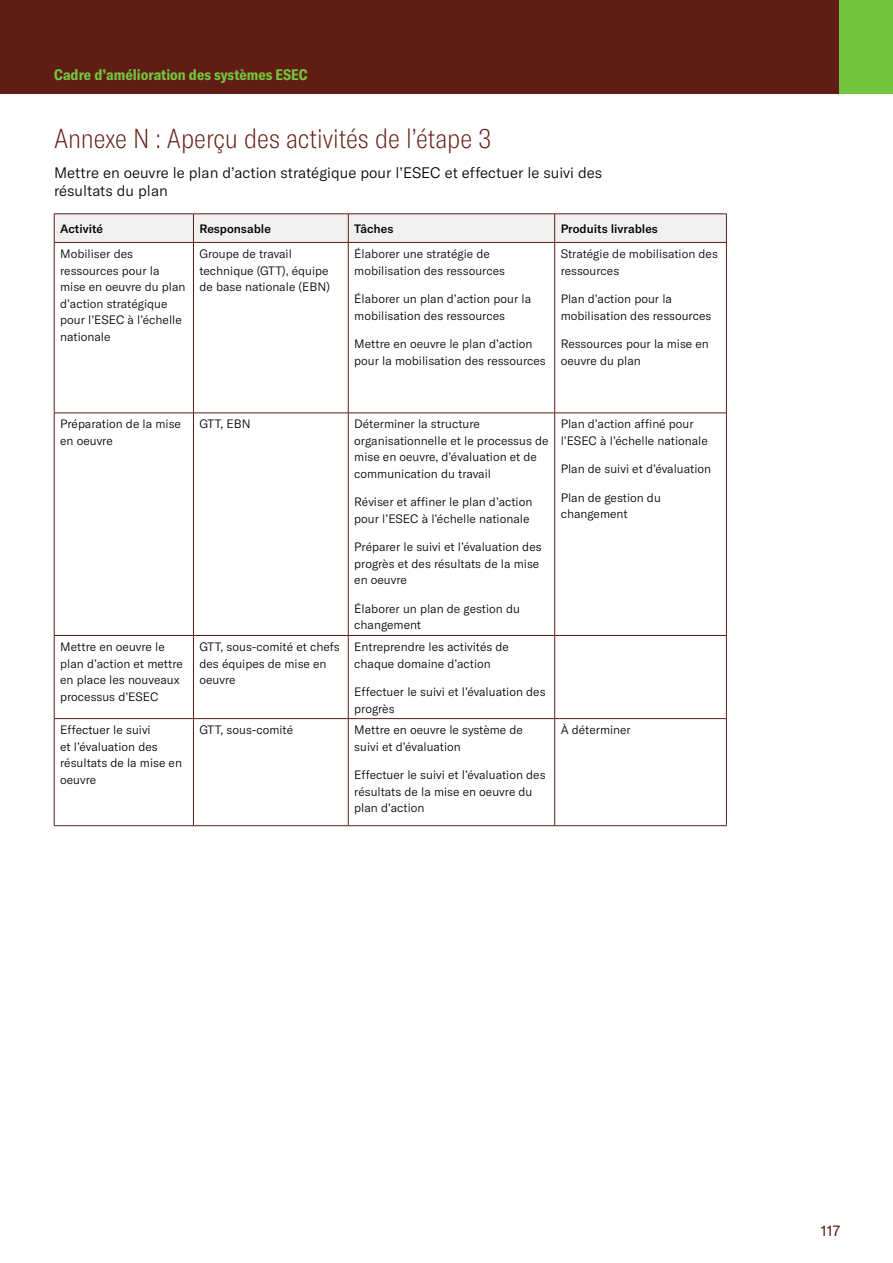
<style>
.page{position:relative;width:893px;height:1263px;background:#fff}
.page>*{position:absolute;margin:0;border:0;box-sizing:border-box;transform-origin:0 0}
.Annex_Title{font:100 condensed 27px "GT America";color:#5f1d14}
.Body{font:300 15px/18px "GT America";color:#000}
.t1{font:700 condensed 15px "GT America";color:#74c53e}
.t2{font:15px "GT America";color:#5f1d14}
.Body_Charts_Small{font:300 12px/16.5px "GT America";color:#000}
.Body_Charts_Small-2{font:500 12px "GT America";color:#000}
</style>
<div class="page">
<div style="left:0;top:0;width:839px;height:94px;background:#5f1d14"></div>
<div style="left:839px;top:0;width:54px;height:94px;background:#74c53e"></div>
<svg style="left:54px;top:214px;width:673px;height:28px"></svg>
<hr style="left:54px;top:243px;width:1px;height:170px;background:#5f1d14">
<hr style="left:54px;top:413px;width:1px;height:222px;background:#5f1d14">
<hr style="left:54px;top:636px;width:1px;height:82px;background:#5f1d14">
<hr style="left:54px;top:719px;width:1px;height:106px;background:#5f1d14">
<hr style="left:54px;top:242px;width:139px;height:1px;background:#5f1d14">
<hr style="left:193px;top:242px;width:155px;height:1px;background:#5f1d14">
<hr style="left:348px;top:242px;width:207px;height:1px;background:#5f1d14">
<hr style="left:193px;top:243px;width:1px;height:170px;background:#5f1d14">
<hr style="left:348px;top:243px;width:1px;height:170px;background:#5f1d14">
<hr style="left:193px;top:413px;width:1px;height:222px;background:#5f1d14">
<hr style="left:348px;top:413px;width:1px;height:222px;background:#5f1d14">
<hr style="left:193px;top:636px;width:1px;height:82px;background:#5f1d14">
<hr style="left:348px;top:636px;width:1px;height:82px;background:#5f1d14">
<hr style="left:193px;top:719px;width:1px;height:106px;background:#5f1d14">
<hr style="left:348px;top:719px;width:1px;height:106px;background:#5f1d14">
<hr style="left:54px;top:413px;width:139px;height:1px;background:#5f1d14">
<hr style="left:193px;top:413px;width:155px;height:1px;background:#5f1d14">
<hr style="left:348px;top:413px;width:207px;height:1px;background:#5f1d14">
<hr style="left:54px;top:635px;width:139px;height:1px;background:#5f1d14">
<hr style="left:193px;top:635px;width:155px;height:1px;background:#5f1d14">
<hr style="left:348px;top:635px;width:207px;height:1px;background:#5f1d14">
<hr style="left:54px;top:718px;width:139px;height:1px;background:#5f1d14">
<hr style="left:193px;top:718px;width:155px;height:1px;background:#5f1d14">
<hr style="left:348px;top:718px;width:207px;height:1px;background:#5f1d14">
<hr style="left:54px;top:825px;width:139px;height:1px;background:#5f1d14">
<hr style="left:193px;top:825px;width:155px;height:1px;background:#5f1d14">
<hr style="left:348px;top:825px;width:207px;height:1px;background:#5f1d14">
<hr style="left:554px;top:243px;width:1px;height:170px;background:#5f1d14">
<hr style="left:554px;top:413px;width:1px;height:222px;background:#5f1d14">
<hr style="left:554px;top:636px;width:1px;height:82px;background:#5f1d14">
<hr style="left:554px;top:719px;width:1px;height:106px;background:#5f1d14">
<hr style="left:555px;top:242px;width:172px;height:1px;background:#5f1d14">
<hr style="left:726px;top:243px;width:1px;height:170px;background:#5f1d14">
<hr style="left:726px;top:413px;width:1px;height:222px;background:#5f1d14">
<hr style="left:726px;top:636px;width:1px;height:82px;background:#5f1d14">
<hr style="left:726px;top:719px;width:1px;height:106px;background:#5f1d14">
<hr style="left:555px;top:413px;width:172px;height:1px;background:#5f1d14">
<hr style="left:555px;top:635px;width:172px;height:1px;background:#5f1d14">
<hr style="left:555px;top:718px;width:172px;height:1px;background:#5f1d14">
<hr style="left:555px;top:825px;width:172px;height:1px;background:#5f1d14">
<p class="t1" style="left:54px;top:65px;width:255px">Cadre d’amélioration des systèmes ESEC</p>
<p class="Annex_Title" style="left:54px;top:123px;width:439px">Annexe N : Aperçu des activités de l’étape 3</p>
<p class="Body" style="left:54px;top:163px;width:550px">Mettre en oeuvre le plan d’action stratégique pour l’ESEC et effectuer le suivi des résultats du plan</p>
<p class="Body_Charts_Small-2" style="left:60px;top:221px;width:44px">Activité</p>
<p class="Body_Charts_Small-2" style="left:199px;top:221px;width:73px">Responsable</p>
<p class="Body_Charts_Small-2" style="left:354px;top:221px;width:41px">Tâches</p>
<p class="Body_Charts_Small-2" style="left:561px;top:221px;width:99px">Produits livrables</p>
<p class="Body_Charts_Small" style="left:60px;top:246px;width:127px">Mobiliser des ressources pour la mise en oeuvre du plan d’action stratégique pour l’ESEC à l’échelle nationale</p>
<p class="Body_Charts_Small" style="left:199px;top:246px;width:132px">Groupe de travail technique (GTT), équipe de base nationale (EBN)</p>
<p class="Body_Charts_Small" style="left:354px;top:246px;width:152px">Élaborer une stratégie de mobilisation des ressources</p>
<p class="Body_Charts_Small" style="left:561px;top:246px;width:159px">Stratégie de mobilisation des ressources</p>
<p class="Body_Charts_Small" style="left:561px;top:291px;width:152px">Plan d’action pour la mobilisation des ressources</p>
<p class="Body_Charts_Small" style="left:561px;top:336px;width:150px">Ressources pour la mise en oeuvre du plan</p>
<p class="Body_Charts_Small" style="left:354px;top:291px;width:178px">Élaborer un plan d’action pour la mobilisation des ressources</p>
<p class="Body_Charts_Small" style="left:354px;top:336px;width:193px">Mettre en oeuvre le plan d’action pour la mobilisation des ressources</p>
<p class="Body_Charts_Small" style="left:60px;top:416px;width:122px">Préparation de la mise en oeuvre</p>
<p class="Body_Charts_Small" style="left:199px;top:416px;width:53px">GTT, EBN</p>
<p class="Body_Charts_Small" style="left:354px;top:416px;width:196px">Déterminer la structure organisationnelle et le processus de mise en oeuvre, d’évaluation et de communication du travail</p>
<p class="Body_Charts_Small" style="left:354px;top:494px;width:180px">Réviser et affiner le plan d’action pour l’ESEC à l’échelle nationale</p>
<p class="Body_Charts_Small" style="left:354px;top:539px;width:189px">Préparer le suivi et l’évaluation des progrès et des résultats de la mise en oeuvre</p>
<p class="Body_Charts_Small" style="left:354px;top:600px;width:167px">Élaborer un plan de gestion du changement</p>
<p class="Body_Charts_Small" style="left:60px;top:639px;width:124px">Mettre en oeuvre le plan d’action et mettre en place les nouveaux processus d’ESEC</p>
<p class="Body_Charts_Small" style="left:199px;top:639px;width:142px">GTT, sous-comité et chefs des équipes de mise en oeuvre</p>
<p class="Body_Charts_Small" style="left:354px;top:639px;width:156px">Entreprendre les activités de chaque domaine d’action</p>
<p class="Body_Charts_Small" style="left:354px;top:684px;width:193px">Effectuer le suivi et l’évaluation des progrès</p>
<p class="Body_Charts_Small" style="left:60px;top:722px;width:123px">Effectuer le suivi<br>et l’évaluation des résultats de la mise en oeuvre</p>
<p class="Body_Charts_Small" style="left:199px;top:722px;width:95px">GTT, sous-comité</p>
<p class="Body_Charts_Small" style="left:354px;top:722px;width:170px">Mettre en oeuvre le système de suivi et d’évaluation</p>
<p class="Body_Charts_Small" style="left:354px;top:767px;width:193px">Effectuer le suivi et l’évaluation des résultats de la mise en oeuvre du plan d’action</p>
<p class="Body_Charts_Small" style="left:561px;top:416px;width:149px">Plan d’action affiné pour l’ESEC à l’échelle nationale</p>
<p class="Body_Charts_Small" style="left:561px;top:461px;width:152px">Plan de suivi et d’évaluation</p>
<p class="Body_Charts_Small" style="left:561px;top:489px;width:102px">Plan de gestion du changement</p>
<p class="Body_Charts_Small" style="left:561px;top:722px;width:72px">À déterminer</p>
<p class="t2" style="left:821px;top:1222px;width:21px">117</p>
</div>
